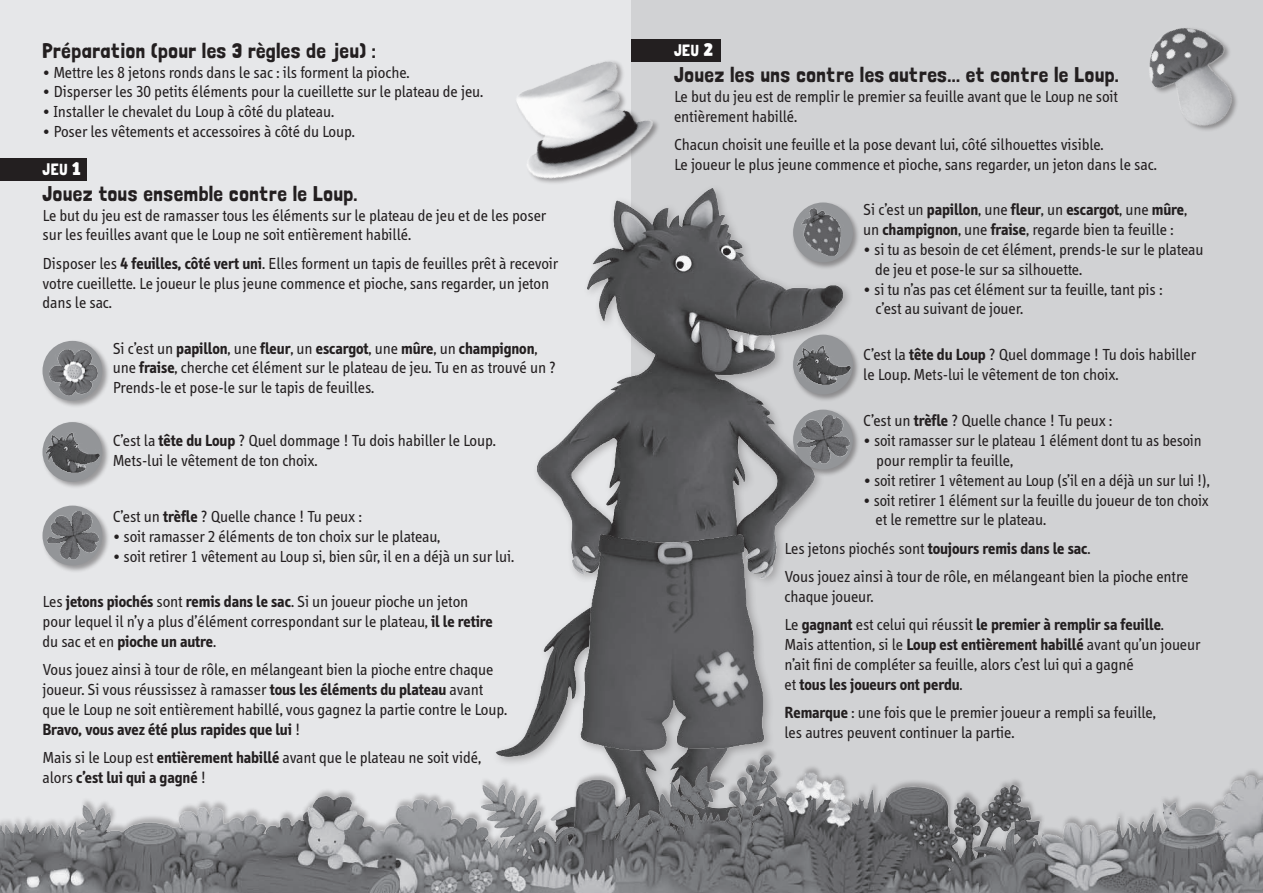
<style>
.page{position:relative;width:1263px;height:893px;background:#e6e7e9}
.page>*{position:absolute;margin:0;border:0;box-sizing:border-box;transform-origin:0 0}
.t1{font:21px "Londrina Solid";letter-spacing:.02em;color:#231f20}
.t2{font:16.5px/19.8px "Info";color:#231f20}
.t3{font:16.5px "Londrina Solid";letter-spacing:.03em;color:#fff}
.s1{font-family:"HVD Comic Serif";font-weight:700;font-size:18px}
.s2{font-weight:700}
</style>
<div class="page">
<div style="left:631px;top:0;width:632px;height:893px;background:#d1d2d4"></div>
<img style="left:513px;top:188px;width:334px;height:559px">
<img style="left:569px;top:526px;width:204px;height:221px">
<img style="left:513px;top:61px;width:153px;height:136px">
<div style="left:0;top:747px;width:1263px;height:146px;background:#231f20;opacity:.3"></div>
<img style="left:0;top:756px;width:1263px;height:137px">
<img style="left:1149px;top:28px;width:88px;height:102px">
<div style="left:631px;top:39px;width:90px;height:23px;background:#231f20"></div>
<div style="left:0;top:158px;width:86px;height:23px;background:#231f20"></div>
<div style="left:41px;top:339px;width:69px;height:69px;background:#231f20;opacity:.4"></div>
<div style="left:43px;top:341px;width:59px;height:60px;background:#939598;border-radius:50%"></div>
<img style="left:49px;top:348px;width:49px;height:49px">
<div style="left:41px;top:420px;width:69px;height:69px;background:#231f20;opacity:.4"></div>
<div style="left:43px;top:422px;width:59px;height:60px;background:#939598;border-radius:50%"></div>
<img style="left:45px;top:432px;width:56px;height:42px">
<div style="left:41px;top:504px;width:69px;height:69px;background:#231f20;opacity:.4"></div>
<div style="left:43px;top:506px;width:59px;height:59px;background:#939598;border-radius:50%"></div>
<img style="left:45px;top:510px;width:55px;height:50px">
<div style="left:791px;top:201px;width:69px;height:69px;background:#231f20;opacity:.4"></div>
<div style="left:793px;top:203px;width:60px;height:59px;background:#939598;border-radius:50%"></div>
<img style="left:800px;top:206px;width:44px;height:52px">
<div style="left:791px;top:333px;width:69px;height:69px;background:#231f20;opacity:.4"></div>
<div style="left:793px;top:335px;width:60px;height:59px;background:#939598;border-radius:50%"></div>
<img style="left:795px;top:344px;width:56px;height:43px">
<div style="left:791px;top:408px;width:69px;height:69px;background:#231f20;opacity:.4"></div>
<div style="left:793px;top:410px;width:60px;height:59px;background:#939598;border-radius:50%"></div>
<img style="left:796px;top:414px;width:55px;height:50px">
<p class="t1" style="left:43px;top:38px;width:335px">Préparation (pour les 3 règles de jeu) :</p>
<p class="t2" style="left:43px;top:62px;width:368px">• Mettre les 8 jetons ronds dans le sac : ils forment la pioche.</p>
<p class="t2" style="left:43px;top:82px;width:442px">• Disperser les 30 petits éléments pour la cueillette sur le plateau de jeu.</p>
<p class="t2" style="left:43px;top:102px;width:293px">• Installer le chevalet du Loup à côté du plateau.</p>
<p class="t2" style="left:43px;top:122px;width:314px">• Poser les vêtements et accessoires à côté du Loup.</p>
<p class="t3" style="left:43px;top:159px;width:40px">Jeu <span class="s1">1</span></p>
<p class="t1" style="left:43px;top:181px;width:316px">Jouez tous ensemble contre le Loup.</p>
<p class="t2" style="left:43px;top:205px;width:505px">Le but du jeu est de ramasser tous les éléments sur le plateau de jeu et de les poser sur les feuilles avant que le Loup ne soit entièrement habillé.</p>
<p class="t2" style="left:43px;top:254px;width:517px">Disposer les <span class="s2">4 feuilles, côté vert uni</span>. Elles forment un tapis de feuilles prêt à recevoir votre cueillette. Le joueur le plus jeune commence et pioche, sans regarder, un jeton dans le sac.</p>
<p class="t2" style="left:113px;top:338px;width:445px">Si c’est un <span class="s2">papillon</span>, une <span class="s2">fleur</span>, un <span class="s2">escargot</span>, une <span class="s2">mûre</span>, un <span class="s2">champignon</span>, une <span class="s2">fraise</span>, cherche cet élément sur le plateau de jeu. Tu en as trouvé un ?<br>Prends-le et pose-le sur le tapis de feuilles.</p>
<p class="t2" style="left:113px;top:431px;width:384px">C’est la <span class="s2">tête du Loup</span> ? Quel dommage ! Tu dois habiller le Loup.<br>Mets-lui le vêtement de ton choix.</p>
<p class="t2" style="left:113px;top:507px;width:250px">C’est un <span class="s2">trèfle</span> ? Quelle chance ! Tu peux :</p>
<p class="t2" style="left:113px;top:527px;width:329px">• soit ramasser 2 éléments de ton choix sur le plateau,</p>
<p class="t2" style="left:113px;top:547px;width:403px">• soit retirer 1 vêtement au Loup si, bien sûr, il en a déjà un sur lui.</p>
<p class="t2" style="left:43px;top:592px;width:452px">Les <span class="s2">jetons piochés</span> sont <span class="s2">remis dans le sac</span>. Si un joueur pioche un jeton pour lequel il n’y a plus d’élément correspondant sur le plateau, <span class="s2">il le retire </span>du sac et en <span class="s2">pioche un autre</span>.</p>
<p class="t2" style="left:43px;top:660px;width:466px">Vous jouez ainsi à tour de rôle, en mélangeant bien la pioche entre chaque joueur. Si vous réussissez à ramasser <span class="s2">tous les éléments du plateau</span> avant que le Loup ne soit entièrement habillé, vous gagnez la partie contre le Loup.<br><span class="s2">Bravo, vous avez été plus rapides que lui</span> !</p>
<p class="t2" style="left:43px;top:748px;width:440px">Mais si le Loup est <span class="s2">entièrement habillé</span> avant que le plateau ne soit vidé, alors <span class="s2">c’est lui qui a gagné</span> !</p>
<p class="t3" style="left:674px;top:41px;width:40px">Jeu <span class="s1">2</span></p>
<p class="t1" style="left:674px;top:63px;width:446px">Jouez les uns contre les autres... et contre le Loup.</p>
<p class="t2" style="left:674px;top:87px;width:445px">Le but du jeu est de remplir le premier sa feuille avant que le Loup ne soit entièrement habillé.</p>
<p class="t2" style="left:674px;top:135px;width:484px">Chacun choisit une feuille et la pose devant lui, côté silhouettes visible.<br>Le joueur le plus jeune commence et pioche, sans regarder, un jeton dans le sac.</p>
<p class="t2" style="left:863px;top:200px;width:325px">Si c’est un <span class="s2">papillon</span>, une <span class="s2">fleur</span>, un <span class="s2">escargot</span>, une <span class="s2">mûre</span>, un <span class="s2">champignon</span>, une <span class="s2">fraise</span>, regarde bien ta feuille :</p>
<p class="t2" style="left:875px;top:240px;width:330px;text-indent:-12px">• si tu as besoin de cet élément, prends-le sur le plateau de jeu et pose-le sur sa silhouette.</p>
<p class="t2" style="left:875px;top:279px;width:288px;text-indent:-12px">• si tu n’as pas cet élément sur ta feuille, tant pis : c’est au suivant de jouer.</p>
<p class="t2" style="left:863px;top:345px;width:334px">C’est la <span class="s2">tête du Loup</span> ? Quel dommage ! Tu dois habiller le Loup. Mets-lui le vêtement de ton choix.</p>
<p class="t2" style="left:863px;top:411px;width:250px">C’est un <span class="s2">trèfle</span> ? Quelle chance ! Tu peux :</p>
<p class="t2" style="left:876px;top:431px;width:327px;text-indent:-13px">• soit ramasser sur le plateau 1 élément dont tu as besoin pour remplir ta feuille,</p>
<p class="t2" style="left:863px;top:471px;width:348px">• soit retirer 1 vêtement au Loup (s’il en a déjà un sur lui !),</p>
<p class="t2" style="left:875px;top:490px;width:335px;text-indent:-12px">• soit retirer 1 élément sur la feuille du joueur de ton choix et le remettre sur le plateau.</p>
<p class="t2" style="left:784px;top:534px;width:405px;line-height:28.3px">Les jetons piochés sont <span class="s2">toujours remis dans le sac</span>.<br>Vous jouez ainsi à tour de rôle, en mélangeant bien la pioche entre</p>
<p class="t2" style="left:784px;top:582px;width:381px;line-height:28.3px">chaque joueur.<br>Le <span class="s2">gagnant</span> est celui qui réussit <span class="s2">le premier à remplir sa feuille</span>.</p>
<p class="t2" style="left:784px;top:635px;width:417px">Mais attention, si le <span class="s2">Loup est entièrement habillé</span> avant qu’un joueur n’ait fini de compléter sa feuille, alors c’est lui qui a gagné<br>et <span class="s2">tous les joueurs ont perdu</span>.</p>
<p class="t2" style="left:784px;top:703px;width:373px"><span class="s2">Remarque</span> : une fois que le premier joueur a rempli sa feuille, les autres peuvent continuer la partie.</p>
</div>
